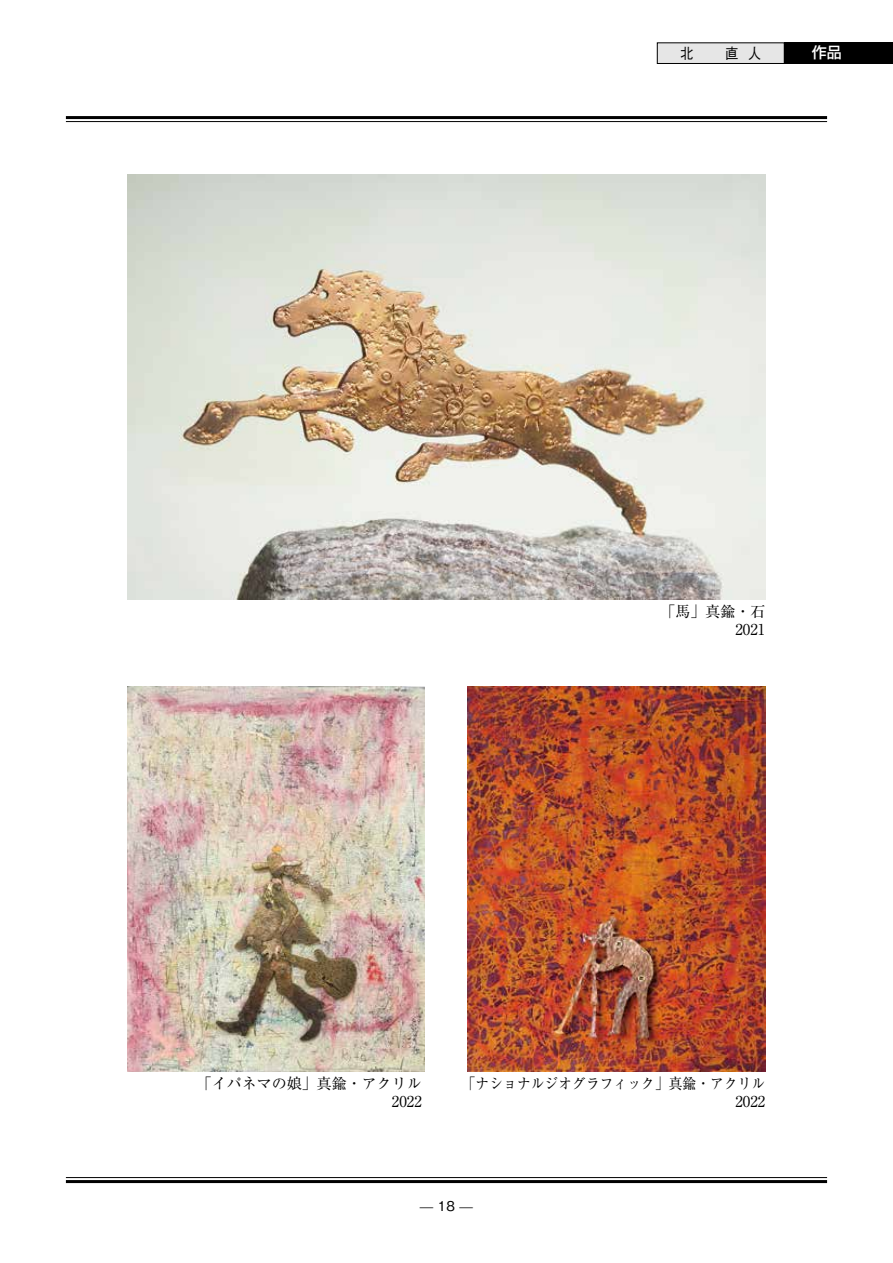
<style>
.page{position:relative;width:893px;height:1263px;background:#fff}
.page>*{position:absolute;margin:0;border:0;box-sizing:border-box;transform-origin:0 0}
.t1{font:15px/18px "Ryumin Pr 5";color:#000;text-align:right}
.t2{font:15px/18px "Ryumin Pr 5";color:#000;text-align:right;scale:.92 1}
.t3{font:500 15px "Gothic BBB Pro";color:#000;scale:.9 1}
.t4{font:500 15px "Shin Go Pr 5";color:#fff}
.t5{font:300 13.5px "Ryumin Pr 5";color:#000}
.s1{font-family:"Gothic BBB Pro";font-weight:500}
</style>
<div class="page">
<div style="left:784px;top:43px;width:109px;height:21px;background:#000"></div>
<div style="left:66px;top:116px;width:761px;height:6px;background:#f6f6f6"></div>
<hr style="left:66px;top:116px;width:761px;height:3px;background:#000">
<hr style="left:66px;top:121px;width:761px;height:1px;background:#000">
<div style="left:66px;top:1177px;width:761px;height:6px;background:#f5f5f5"></div>
<hr style="left:66px;top:1177px;width:761px;height:1px;background:#000">
<hr style="left:66px;top:1180px;width:761px;height:3px;background:#000">
<div style="left:657px;top:43px;width:127px;height:20px;background:#e6e6e6"></div>
<div style="left:657px;top:43px;width:127px;height:21px;border:1px solid #000"></div>
<img style="left:128px;top:174px;width:637px;height:425px">
<img style="left:127px;top:687px;width:298px;height:384px">
<img style="left:468px;top:687px;width:297px;height:384px">
<p class="t3" style="left:680px;top:41px;width:16px">北</p>
<p class="t3" style="left:725px;top:41px;width:41px">直 人</p>
<p class="t4" style="left:812px;top:40px;width:31px">作品</p>
<p class="t1" style="left:660px;top:601px;width:106px">「馬」真鍮・石<br>2021</p>
<p class="t1" style="left:197px;top:1073px;width:226px">「イパネマの娘」真鍮・アクリル<br>2022</p>
<p class="t2" style="left:462px;top:1073px;width:331px">「ナショナルジオグラフィック」真鍮・アクリル<br>2022</p>
<p class="t5" style="left:420px;top:1195px;width:55px">— <span class="s1">18</span> —</p>
</div>
